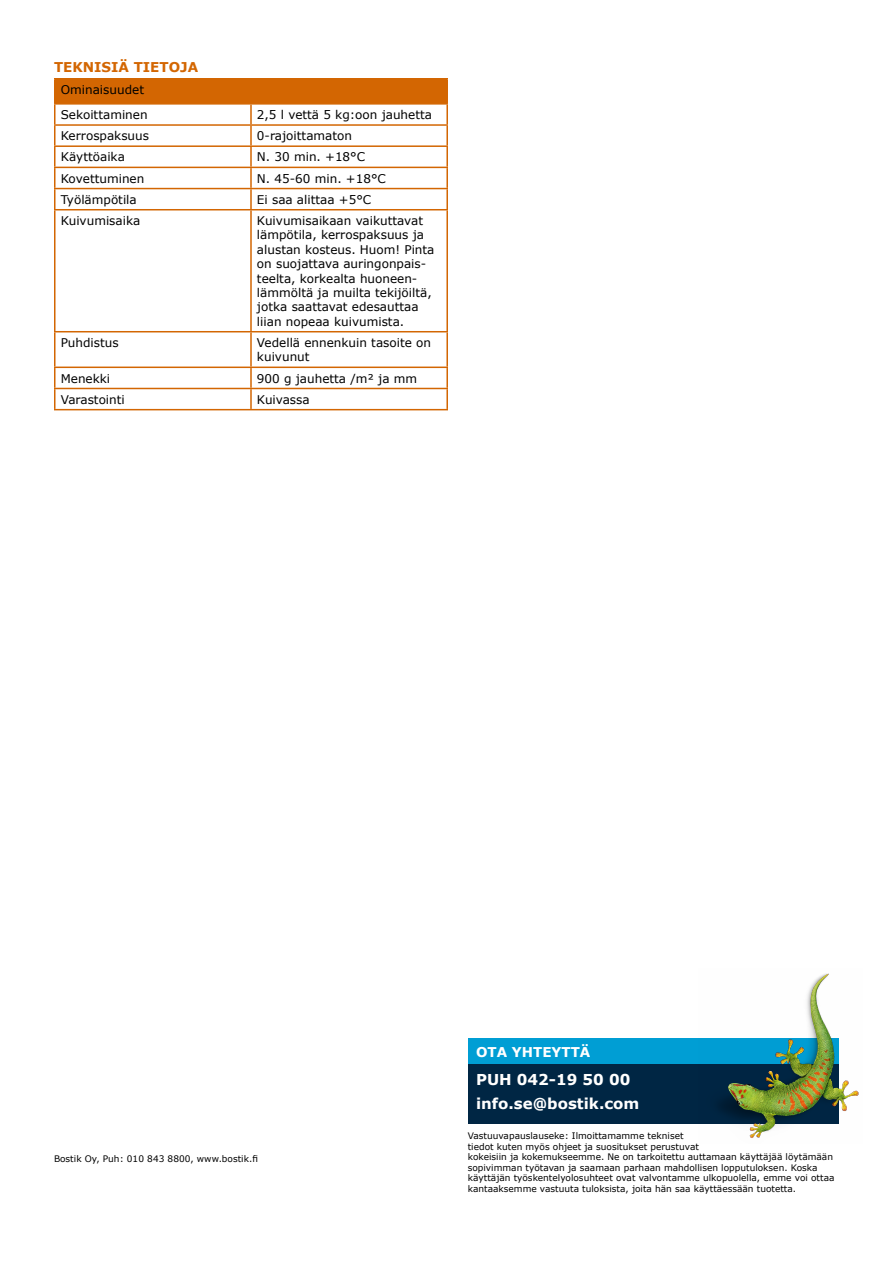
<style>
.page{position:relative;width:893px;height:1263px;background:#fff}
.page>*{position:absolute;margin:0;border:0;box-sizing:border-box;transform-origin:0 0}
.t1{font:700 15px/24px "Verdana";color:#fff}
.t2{font:700 13.5px "Verdana";color:#d36602}
.t3{font:700 13.5px "Verdana";color:#fff}
.t4{font:12px/14.4px "Verdana";color:#000}
.t5{font:9px/10.5px "Verdana";color:#000}
</style>
<div class="page">
<hr style="left:54px;top:409px;width:197px;height:1px;background:#d36602">
<hr style="left:251px;top:409px;width:197px;height:1px;background:#d36602">
<hr style="left:54px;top:147px;width:2px;height:20px;background:#d36602">
<hr style="left:54px;top:168px;width:2px;height:20px;background:#d36602">
<hr style="left:54px;top:189px;width:2px;height:20px;background:#d36602">
<hr style="left:54px;top:210px;width:2px;height:121px;background:#d36602">
<hr style="left:54px;top:332px;width:2px;height:35px;background:#d36602">
<hr style="left:54px;top:368px;width:2px;height:20px;background:#d36602">
<hr style="left:54px;top:389px;width:2px;height:20px;background:#d36602">
<hr style="left:54px;top:78px;width:197px;height:2px;background:#d36602">
<hr style="left:251px;top:78px;width:197px;height:2px;background:#d36602">
<hr style="left:54px;top:145px;width:197px;height:2px;background:#d36602">
<hr style="left:251px;top:145px;width:197px;height:2px;background:#d36602">
<hr style="left:54px;top:167px;width:197px;height:1px;background:#d36602">
<hr style="left:251px;top:167px;width:197px;height:1px;background:#d36602">
<hr style="left:54px;top:188px;width:197px;height:1px;background:#d36602">
<hr style="left:251px;top:188px;width:197px;height:1px;background:#d36602">
<hr style="left:54px;top:209px;width:197px;height:1px;background:#d36602">
<hr style="left:251px;top:209px;width:197px;height:1px;background:#d36602">
<hr style="left:54px;top:331px;width:197px;height:1px;background:#d36602">
<hr style="left:251px;top:331px;width:197px;height:1px;background:#d36602">
<hr style="left:54px;top:367px;width:197px;height:1px;background:#d36602">
<hr style="left:251px;top:367px;width:197px;height:1px;background:#d36602">
<hr style="left:54px;top:388px;width:197px;height:1px;background:#d36602">
<hr style="left:251px;top:388px;width:197px;height:1px;background:#d36602">
<svg style="left:54px;top:79px;width:394px;height:66px"></svg>
<hr style="left:250px;top:147px;width:2px;height:20px;background:#d36602">
<hr style="left:446px;top:147px;width:2px;height:20px;background:#d36602">
<hr style="left:250px;top:168px;width:2px;height:20px;background:#d36602">
<hr style="left:446px;top:168px;width:2px;height:20px;background:#d36602">
<hr style="left:250px;top:189px;width:2px;height:20px;background:#d36602">
<hr style="left:446px;top:189px;width:2px;height:20px;background:#d36602">
<hr style="left:250px;top:210px;width:2px;height:121px;background:#d36602">
<hr style="left:446px;top:210px;width:2px;height:121px;background:#d36602">
<hr style="left:250px;top:332px;width:2px;height:35px;background:#d36602">
<hr style="left:446px;top:332px;width:2px;height:35px;background:#d36602">
<hr style="left:250px;top:368px;width:2px;height:20px;background:#d36602">
<hr style="left:446px;top:368px;width:2px;height:20px;background:#d36602">
<hr style="left:250px;top:389px;width:2px;height:20px;background:#d36602">
<hr style="left:446px;top:389px;width:2px;height:20px;background:#d36602">
<div style="left:469px;top:1063px;width:370px;height:61px;background:#002644"></div>
<div style="left:469px;top:1038px;width:370px;height:26px;background:#009ed4"></div>
<img style="left:719px;top:973px;width:140px;height:165px">
<p class="t2" style="left:54px;top:58px;width:146px">TEKNISIÄ TIETOJA</p>
<p class="t4" style="left:61px;top:77px;width:88px;line-height:25px">Ominaisuudet<br>Sekoittaminen</p>
<p class="t4" style="left:257px;top:107px;width:177px">2,5 l vettä 5 kg:oon jauhetta</p>
<p class="t4" style="left:61px;top:128px;width:90px">Kerrospaksuus</p>
<p class="t4" style="left:257px;top:128px;width:97px">0-rajoittamaton</p>
<p class="t4" style="left:61px;top:150px;width:66px">Käyttöaika</p>
<p class="t4" style="left:257px;top:150px;width:110px">N. 30 min. +18°C</p>
<p class="t4" style="left:61px;top:171px;width:85px">Kovettuminen</p>
<p class="t4" style="left:257px;top:171px;width:130px">N. 45-60 min. +18°C</p>
<p class="t4" style="left:61px;top:192px;width:78px">Työlämpötila</p>
<p class="t4" style="left:257px;top:192px;width:116px">Ei saa alittaa +5°C</p>
<p class="t4" style="left:61px;top:213px;width:81px">Kuivumisaika</p>
<p class="t4" style="left:257px;top:213px;width:179px">Kuivumisaikaan vaikuttavat lämpötila, kerrospaksuus ja alustan kosteus. Huom! Pinta on suojattava auringonpais&shy;teelta, korkealta huoneen&shy;lämmöltä ja muilta tekijöiltä, jotka saattavat edesauttaa liian nopeaa kuivumista.</p>
<p class="t4" style="left:61px;top:335px;width:60px">Puhdistus</p>
<p class="t4" style="left:257px;top:335px;width:176px">Vedellä ennenkuin tasoite on kuivunut</p>
<p class="t4" style="left:61px;top:371px;width:51px">Menekki</p>
<p class="t4" style="left:257px;top:371px;width:162px">900 g jauhetta /m² ja mm</p>
<p class="t4" style="left:61px;top:392px;width:66px">Varastointi</p>
<p class="t4" style="left:257px;top:392px;width:54px">Kuivassa</p>
<p class="t5" style="left:54px;top:1153px;width:205px">Bostik Oy, Puh: 010 843 8800, www.bostik.fi</p>
<p class="t3" style="left:476px;top:1042px;width:116px">OTA YHTEYTTÄ</p>
<p class="t1" style="left:476px;top:1067px;width:165px">PUH 042-19 50 00 info.se@bostik.com</p>
<p class="t5" style="left:468px;top:1130px;width:368px">Vastuuvapauslauseke: Ilmoittamamme tekniset<br>tiedot kuten myös ohjeet ja suositukset perustuvat<br>kokeisiin ja kokemukseemme. Ne on tarkoitettu auttamaan käyttäjää löytämään sopivimman työtavan ja saamaan parhaan mahdollisen lopputuloksen. Koska käyttäjän työskentelyolosuhteet ovat valvontamme ulkopuolella, emme voi ottaa kantaaksemme vastuuta tuloksista, joita hän saa käyttäessään tuotetta.</p>
</div>
